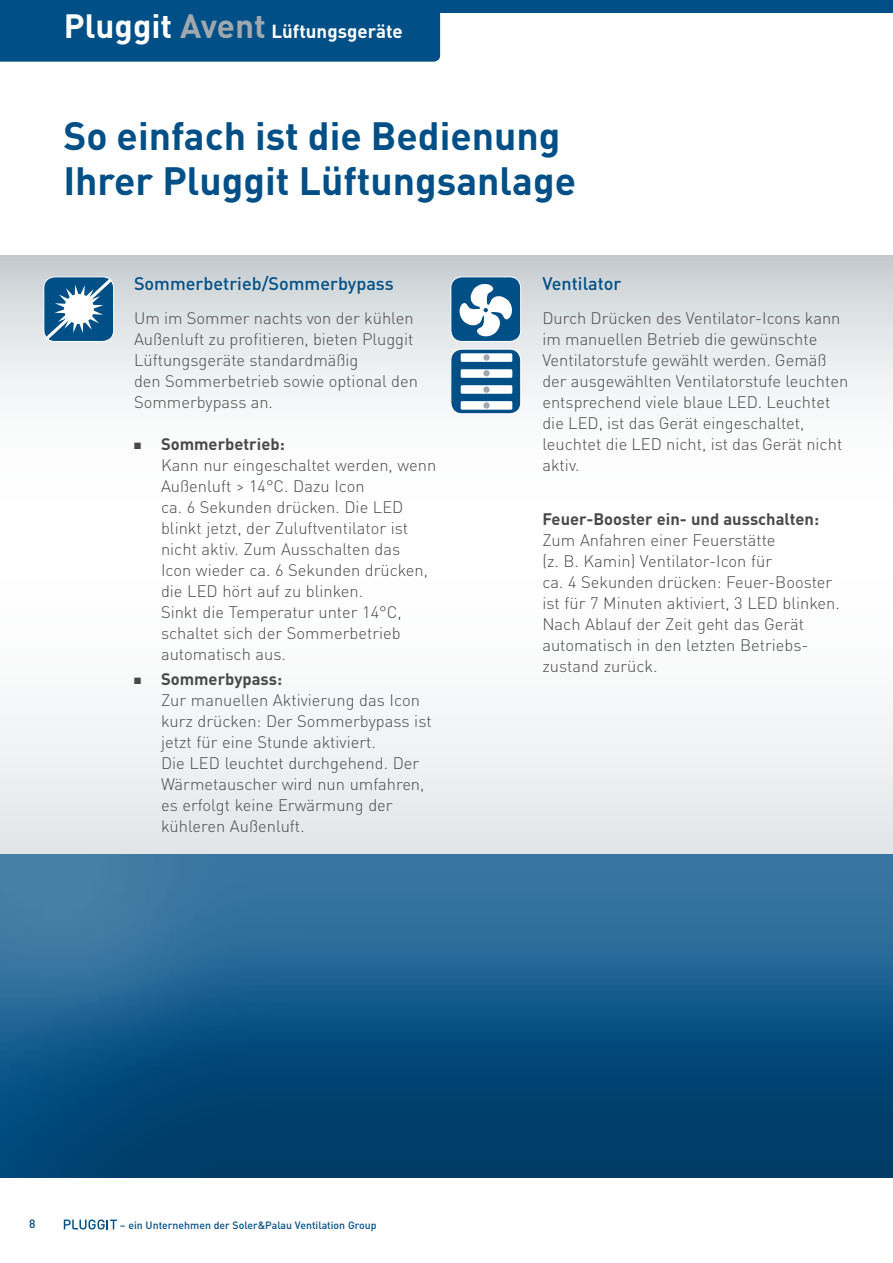
<style>
.page{position:relative;width:893px;height:1263px;background:#fff}
.page>*{position:absolute;margin:0;border:0;box-sizing:border-box;transform-origin:0 0}
.t1{font:700 39px/45px "DIN Pro";color:#004f86}
.t2{font:700 18.75px "DIN Pro";color:#fff}
.t3{font:500 18px "DIN Pro";color:#004f86}
.t4{font:300 16.5px/21px "DIN Pro";color:#494948}
.t5{font:700 16.5px "DIN Pro";color:#494948}
.t6{font:500 12px "DIN Pro";color:#004f86}
.t7{font:500 10.5px "DIN Pro";color:#004f86}
.s1{font-size:33.3px}
.s2{font-size:33.3px;color:#9fa8ae}
.s3{font-weight:700}
</style>
<div class="page">
<svg style="left:0;top:255px;width:893px;height:590px"></svg>
<div style="left:0;top:845px;width:893px;height:335px;background:#000;opacity:.24"></div>
<div style="left:0;top:0;width:893px;height:13px;background:#004f86"></div>
<svg style="left:42px;top:275px;width:73px;height:68px"></svg>
<div style="left:451px;top:277px;width:70px;height:64px;background:#004f86;border-radius:11px"></div>
<div style="left:450px;top:276px;width:71px;height:66px;border:1px solid #fff;border-radius:11px"></div>
<svg style="left:459px;top:283px;width:53px;height:54px"></svg>
<div style="left:451px;top:349px;width:70px;height:65px;background:#004f86;border-radius:11px"></div>
<div style="left:450px;top:349px;width:71px;height:65px;border:1px solid #fff;border-radius:11px"></div>
<div style="left:461px;top:353px;width:51px;height:9px;background:#fff;border-radius:2px"></div>
<div style="left:461px;top:369px;width:51px;height:9px;background:#fff;border-radius:2px"></div>
<div style="left:461px;top:385px;width:51px;height:9px;background:#fff;border-radius:2px"></div>
<div style="left:461px;top:401px;width:51px;height:9px;background:#fff;border-radius:2px"></div>
<div style="left:483px;top:386px;width:7px;height:7px;background:#9fa8ae;border-radius:50%"></div>
<div style="left:483px;top:402px;width:7px;height:7px;background:#9fa8ae;border-radius:50%"></div>
<svg style="left:483px;top:354px;width:7px;height:7px"></svg>
<div style="left:483px;top:370px;width:7px;height:6px;background:#9fa8ae;border-radius:50%"></div>
<div style="left:0;top:13px;width:440px;height:49px;background:#004f86"></div>
<svg style="left:64px;top:1219px;width:53px;height:10px"></svg>
<p class="t2" style="left:64px;top:17px;width:340px"><span class="s1">Pluggit</span> <span class="s2">Avent</span> Lüftungsgeräte</p>
<h1 class="t1" style="left:63px;top:111px;width:514px">So einfach ist die Bedienung<br>Ihrer Pluggit Lüftungsanlage</h1>
<p class="t3" style="left:134px;top:270px;width:261px">Sommerbetrieb/Sommerbypass</p>
<p class="t4" style="left:134px;top:306px;width:285px">Um im Sommer nachts von der kühlen<br>Außenluft zu profitieren, bieten Pluggit<br>Lüftungsgeräte standardmäßig<br>den Sommerbetrieb sowie optional den<br>Sommerbypass an.</p>
<p class="t4" style="left:161px;top:432px;width:277px;text-indent:-27px">■ <span class="s3">Sommerbetrieb:<br></span>Kann nur eingeschaltet werden, wenn<br>Außenluft &gt; 14°C. Dazu Icon<br>ca. 6 Sekunden drücken. Die LED blinkt jetzt, der Zuluftventilator ist nicht aktiv. Zum Ausschalten das<br>Icon wieder ca. 6 Sekunden drücken, die LED hört auf zu blinken.<br>Sinkt die Temperatur unter 14°C, schaltet sich der Sommerbetrieb automatisch aus.</p>
<p class="t4" style="left:161px;top:668px;width:272px;text-indent:-27px">■ <span class="s3">Sommerbypass:<br></span>Zur manuellen Aktivierung das Icon kurz drücken: Der Sommerbypass ist jetzt für eine Stunde aktiviert.<br>Die LED leuchtet durchgehend. Der<br>Wärmetauscher wird nun umfahren, es erfolgt keine Erwärmung der kühleren Außenluft.</p>
<p class="t3" style="left:542px;top:270px;width:81px">Ventilator</p>
<p class="t4" style="left:542px;top:306px;width:307px">Durch Drücken des Ventilator-Icons kann im manuellen Betrieb die gewünschte Ventilatorstufe gewählt werden. Gemäß der ausgewählten Ventilatorstufe leuchten entsprechend viele blaue LED. Leuchtet die LED, ist das Gerät eingeschaltet, leuchtet die LED nicht, ist das Gerät nicht aktiv.</p>
<p class="t5" style="left:542px;top:506px;width:278px">Feuer-Booster ein- und ausschalten:</p>
<p class="t4" style="left:542px;top:528px;width:299px">Zum Anfahren einer Feuerstätte<br>(z. B. Kamin) Ventilator-Icon für<br>ca. 4 Sekunden drücken: Feuer-Booster ist für 7 Minuten aktiviert, 3 LED blinken.<br>Nach Ablauf der Zeit geht das Gerät automatisch in den letzten Betriebs&shy;zustand zurück.</p>
<p class="t6" style="left:29px;top:1215px;width:8px">8</p>
<p class="t7" style="left:120px;top:1217px;width:258px">– ein Unternehmen der Soler&amp;Palau Ventilation Group</p>
</div>
